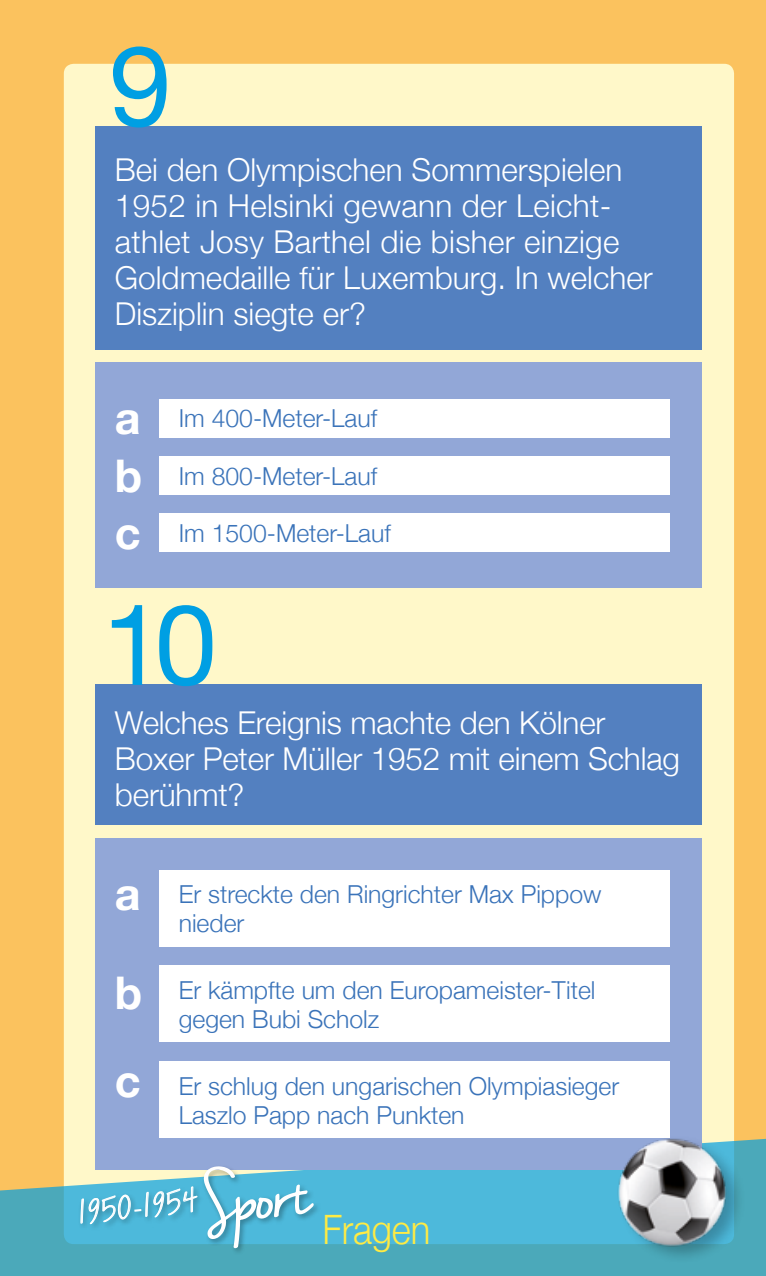
<style>
.page{position:relative;width:766px;height:1276px;background:#fff}
.page>*{position:absolute;margin:0;border:0;box-sizing:border-box;transform-origin:0 0}
.t1{font:112.5px "Helvetica Neue";color:#009fe3}
.t2{font:700 45px/57.4px "Helvetica Neue";color:#fff;text-align:justify}
.t3{font:300 40.5px "Helvetica Neue";letter-spacing:-.005em;color:#ffeb43;scale:.9 1}
.t4{font:32.4px "Nella Sue Demo";color:#fff;scale:.9 1}
.t5{font:300 31.5px/36px "Helvetica Neue";color:#fff}
.t6{font:300 24.75px/29.2px "Helvetica Neue";color:#3a73b9}
.s1{font-family:"Helvetica Neue";font-size:26.32px}
.s2{font-size:63px}
</style>
<div class="page">
<div style="left:0;top:0;width:765px;height:1276px;background:#fbc25e"></div>
<div style="left:64px;top:64px;width:669px;height:1180px;background:#fff8c9;border-radius:10px"></div>
<svg style="left:0;top:1137px;width:765px;height:139px;background:#60b4c1"></svg>
<div style="left:96px;top:126px;width:606px;height:223px;background:#5380c0"></div>
<div style="left:96px;top:362px;width:606px;height:225px;background:#92a7d7"></div>
<div style="left:159px;top:399px;width:511px;height:38px;background:#fff"></div>
<div style="left:159px;top:456px;width:511px;height:38px;background:#fff"></div>
<div style="left:159px;top:514px;width:511px;height:38px;background:#fff"></div>
<div style="left:96px;top:685px;width:606px;height:140px;background:#5380c0"></div>
<div style="left:96px;top:838px;width:606px;height:331px;background:#92a7d7"></div>
<div style="left:159px;top:870px;width:511px;height:76px;background:#fff"></div>
<div style="left:159px;top:965px;width:511px;height:77px;background:#fff"></div>
<div style="left:159px;top:1061px;width:511px;height:76px;background:#fff"></div>
<div style="left:201px;top:1164px;width:120px;height:91px;background:#000;opacity:.35"></div>
<div style="left:77px;top:1184px;width:127px;height:47px;background:#000;opacity:.35"></div>
<svg style="left:80px;top:1181px;width:51px;height:44px;background:#70c0d7"></svg>
<svg style="left:145px;top:1164px;width:170px;height:84px;background:#6dbdd6"></svg>
<img style="left:572px;top:1118px;width:193px;height:147px">
<h1 class="t1" style="left:109px;top:5px;width:64px">9</h1>
<p class="t5" style="left:115px;top:150px;width:539px">Bei den Olympischen Sommerspielen 1952 in Helsinki gewann der Leicht&shy;athlet Josy Barthel die bisher einzige Goldmedaille für Luxemburg. In welcher Disziplin siegte er?</p>
<h2 class="t2" style="left:115px;top:391px;width:29px">a b c</h2>
<p class="t6" style="left:179px;top:402px;width:200px">Im 400-Meter-Lauf</p>
<p class="t6" style="left:179px;top:459px;width:200px">Im 800-Meter-Lauf</p>
<p class="t6" style="left:179px;top:517px;width:213px">Im 1500-Meter-Lauf</p>
<h1 class="t1" style="left:102px;top:564px;width:116px">10</h1>
<p class="t5" style="left:115px;top:702px;width:566px">Welches Ereignis machte den Kölner<br>Boxer Peter Müller 1952 mit einem Schlag berühmt?</p>
<h2 class="t2" style="left:115px;top:846px;width:29px;line-height:98.8px">a b</h2>
<h2 class="t2" style="left:115px;top:1053px;width:27px">c</h2>
<p class="t6" style="left:179px;top:878px;width:424px">Er streckte den Ringrichter Max Pippow nieder</p>
<p class="t6" style="left:179px;top:973px;width:418px">Er kämpfte um den Europameister-Titel gegen Bubi Scholz</p>
<p class="t6" style="left:179px;top:1069px;width:442px">Er schlug den ungarischen Olympiasieger<br>Laszlo Papp nach Punkten</p>
<p class="t4" style="left:75px;top:1193px;width:282px;rotate:-6deg">1950<span class="s1">-</span>1954 <span class="s2">Sport</span></p>
<p class="t3" style="left:322px;top:1197px;width:121px">Fragen</p>
</div>
